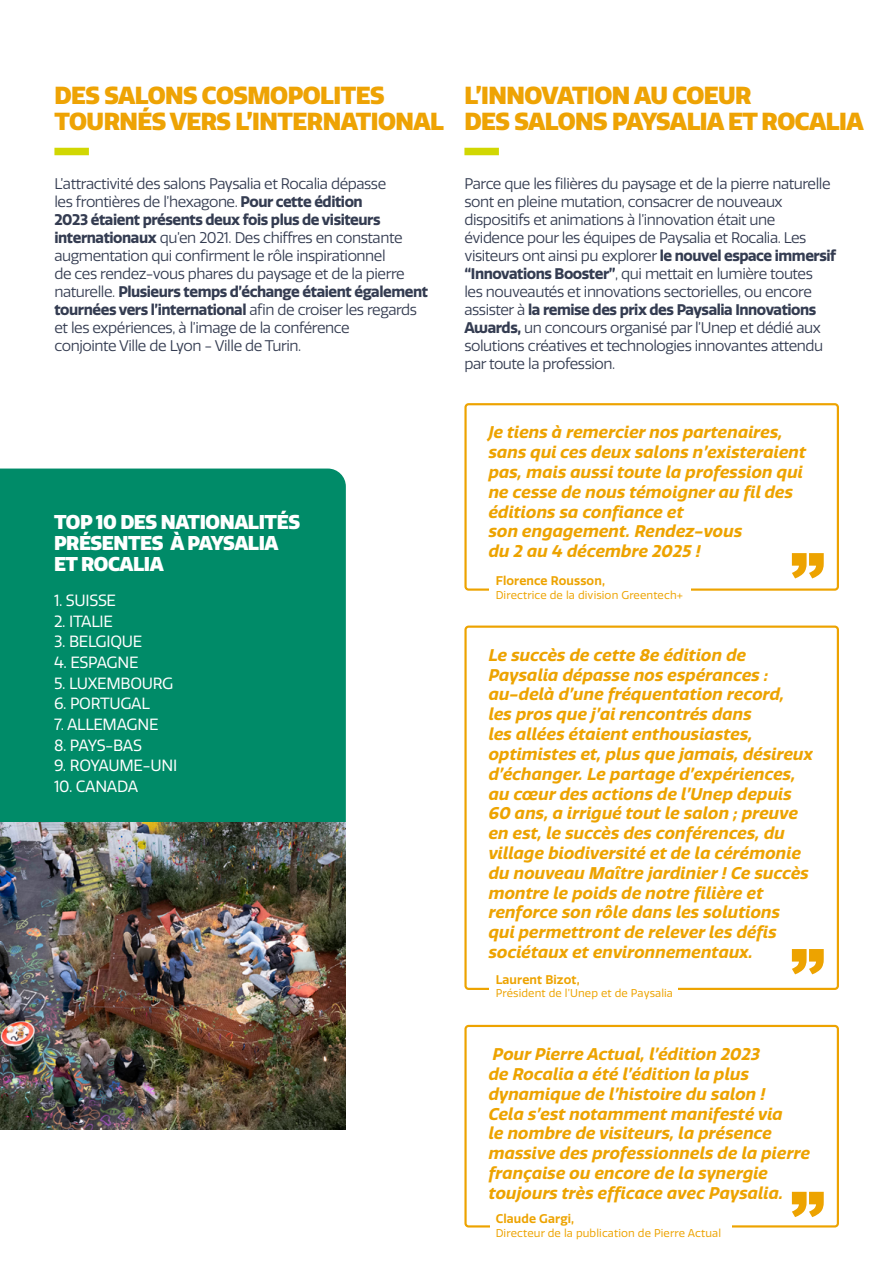
<style>
.page{position:relative;width:893px;height:1263px;background:#fff}
.page>*{position:absolute;margin:0;border:0;box-sizing:border-box;transform-origin:0 0}
.t1{font:900 24px/25.5px "Quatro";letter-spacing:-.02em;color:#eea304}
.t2{font:900 19.5px/20.7px "Quatro";letter-spacing:-.02em;color:#fff}
.t3{font:italic 700 16.5px/19.8px "Quatro";letter-spacing:.01em;color:#eda300}
.t4{font:15.75px "Quatro";letter-spacing:-.02em;color:#fff}
.t5{font:15px/18px "Quatro";letter-spacing:-.03em;color:#343c51}
.t6{font:600 12.3px "Quatro";letter-spacing:.01em;color:#eda300}
.t7{font:10.95px "Quatro";letter-spacing:.01em;color:#eda300}
.s1{font-weight:700}
</style>
<div class="page">
<div style="left:464px;top:625px;width:375px;height:365px;border:2px solid #eda300;border-radius:3px"></div>
<div style="left:0;top:468px;width:346px;height:355px;background:#008b68"></div>
<img style="left:0;top:823px;width:346px;height:306px">
<div style="left:54px;top:148px;width:35px;height:7px;background:#d1d702"></div>
<div style="left:464px;top:148px;width:35px;height:7px;background:#d1d702"></div>
<div style="left:464px;top:403px;width:375px;height:188px;border:2px solid #eda300;border-radius:3px"></div>
<div style="left:464px;top:1025px;width:375px;height:202px;border:2px solid #eda300;border-radius:3px"></div>
<div style="left:490px;top:576px;width:201px;height:29px;background:#fff"></div>
<div style="left:490px;top:975px;width:188px;height:29px;background:#fff"></div>
<div style="left:490px;top:1213px;width:241px;height:29px;background:#fff"></div>
<svg style="left:792px;top:553px;width:32px;height:25px"></svg>
<svg style="left:792px;top:949px;width:32px;height:25px"></svg>
<svg style="left:792px;top:1192px;width:32px;height:25px"></svg>
<h1 class="t1" style="left:54px;top:83px;width:391px">DES SALONS COSMOPOLITES<br>TOURNÉS VERS L’INTERNATIONAL</h1>
<h1 class="t1" style="left:464px;top:83px;width:401px">L’INNOVATION AU COEUR<br>DES SALONS PAYSALIA ET ROCALIA</h1>
<p class="t5" style="left:54px;top:175px;width:375px">L’attractivité des salons Paysalia et Rocalia dépasse<br>les frontières de l’hexagone. <span class="s1">Pour cette édition<br>2023 étaient présents deux fois plus de visiteurs internationaux</span> qu’en 2021. Des chiffres en constante augmentation qui confirment le rôle inspirationnel<br>de ces rendez-vous phares du paysage et de la pierre naturelle. <span class="s1">Plusieurs temps d’échange étaient également tournées vers l’international</span> afin de croiser les regards et les expériences, à l’image de la conférence<br>conjointe Ville de Lyon - Ville de Turin.</p>
<p class="t5" style="left:464px;top:175px;width:373px">Parce que les filières du paysage et de la pierre naturelle sont en pleine mutation, consacrer de nouveaux dispositifs et animations à l’innovation était une évidence pour les équipes de Paysalia et Rocalia. Les visiteurs ont ainsi pu explorer <span class="s1">le nouvel espace immersif “Innovations Booster”</span>, qui mettait en lumière toutes<br>les nouveautés et innovations sectorielles, ou encore assister à <span class="s1">la remise des prix des Paysalia Innovations Awards,</span> un concours organisé par l’Unep et dédié aux solutions créatives et technologies innovantes attendu par toute la profession.</p>
<p class="t2" style="left:54px;top:512px;width:248px">TOP 10 DES NATIONALITÉS<br>PRÉSENTES À PAYSALIA<br>ET ROCALIA</p>
<p class="t4" style="left:54px;top:591px;width:64px">1. SUISSE</p>
<p class="t4" style="left:54px;top:612px;width:60px">2. ITALIE</p>
<p class="t4" style="left:54px;top:633px;width:90px">3. BELGIQUE</p>
<p class="t4" style="left:54px;top:653px;width:86px">4. ESPAGNE</p>
<p class="t4" style="left:54px;top:674px;width:121px">5. LUXEMBOURG</p>
<p class="t4" style="left:54px;top:695px;width:97px">6. PORTUGAL</p>
<p class="t4" style="left:54px;top:715px;width:106px">7. ALLEMAGNE</p>
<p class="t4" style="left:54px;top:736px;width:90px">8. PAYS-BAS</p>
<p class="t4" style="left:54px;top:757px;width:125px">9. ROYAUME-UNI</p>
<p class="t4" style="left:54px;top:777px;width:86px">10. CANADA</p>
<p class="t3" style="left:489px;top:423px;width:319px">Je tiens à remercier nos partenaires, sans qui ces deux salons n’existeraient pas, mais aussi toute la profession qui ne cesse de nous témoigner au fil des éditions sa confiance et<br>son engagement. Rendez-vous<br>du 2 au 4 décembre 2025 !</p>
<p class="t6" style="left:496px;top:574px;width:111px">Florence Rousson,</p>
<p class="t7" style="left:496px;top:588px;width:189px">Directrice de la division Greentech+</p>
<p class="t3" style="left:489px;top:645px;width:326px">Le succès de cette 8e édition de Paysalia dépasse nos espérances : au-delà d’une fréquentation record,<br>les pros que j’ai rencontrés dans<br>les allées étaient enthousiastes, optimistes et, plus que jamais, désireux d’échanger. Le partage d’expériences, au cœur des actions de l’Unep depuis 60 ans, a irrigué tout le salon ; preuve en est, le succès des conférences, du village biodiversité et de la cérémonie du nouveau Maître jardinier ! Ce succès montre le poids de notre filière et renforce son rôle dans les solutions<br>qui permettront de relever les défis sociétaux et environnementaux.</p>
<p class="t6" style="left:496px;top:972px;width:86px">Laurent Bizot,</p>
<p class="t7" style="left:496px;top:987px;width:179px">Président de l’Unep et de Paysalia</p>
<p class="t3" style="left:489px;top:1044px;width:323px">Pour Pierre Actual, l’édition 2023<br>de Rocalia a été l’édition la plus dynamique de l’histoire du salon !<br>Cela s’est notamment manifesté via<br>le nombre de visiteurs, la présence massive des professionnels de la pierre française ou encore de la synergie toujours très efficace avec Paysalia.</p>
<p class="t6" style="left:496px;top:1212px;width:80px">Claude Gargi,</p>
<p class="t7" style="left:496px;top:1226px;width:227px">Directeur de la publication de Pierre Actual</p>
</div>
